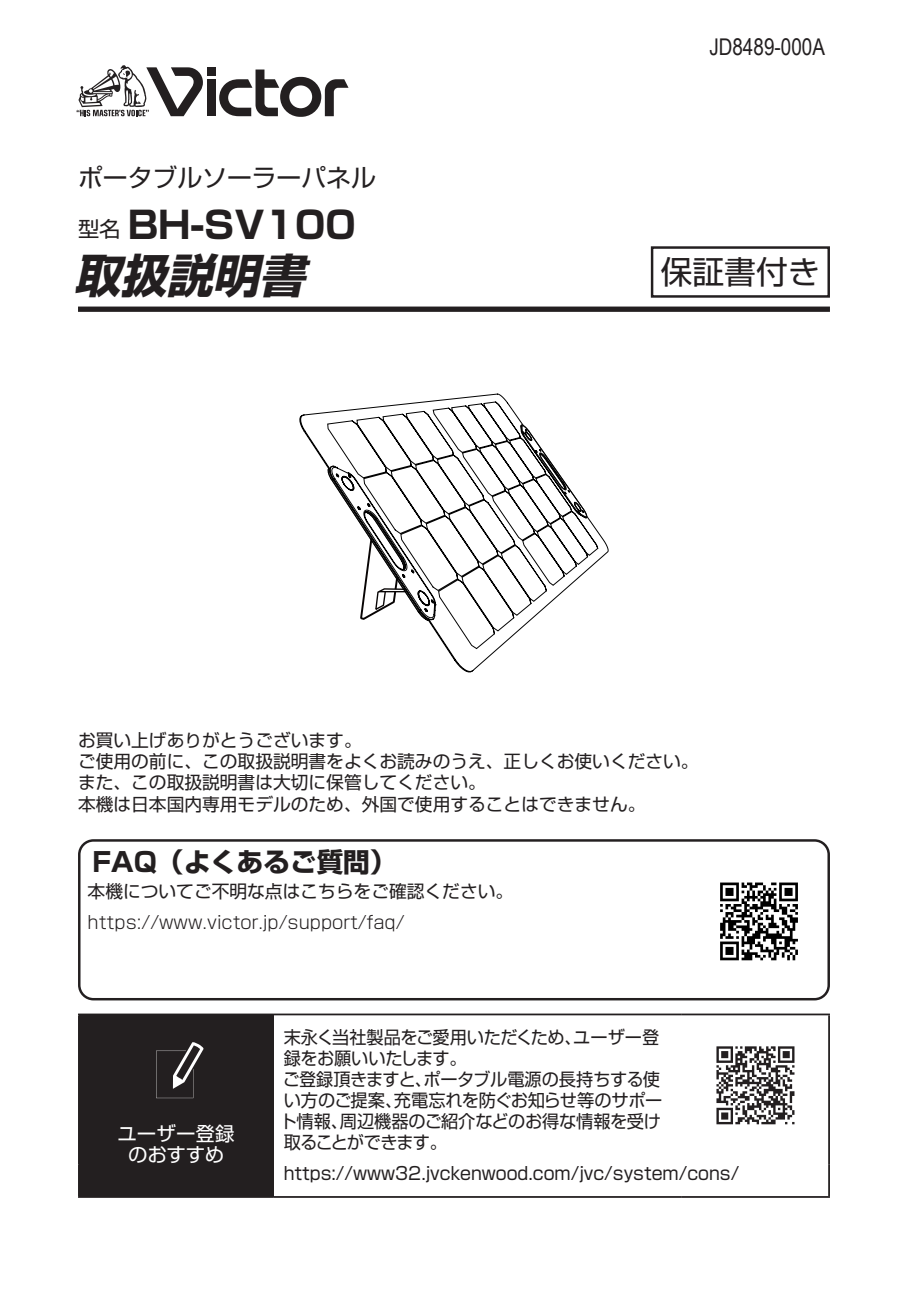
<style>
.page{position:relative;width:908px;height:1290px;background:#fff}
.page>*{position:absolute;margin:0;border:0;box-sizing:border-box;transform-origin:0 0}
.t1{font:italic 700 46px "Shin Go Pro";color:#231f20}
.t2{font:700 37.25px "Shin Go Pro";color:#231f20}
.t3{font:32px "Shin Go Pro";color:#231f20}
.t4{font:700 26.5px "Shin Go Pro";color:#231f20}
.t5{font:24.75px "Shin Go Pro";color:#231f20}
.t6{font:23px "Arial Narrow";color:#231f20}
.t7{font:19.5px/21px "Shin Go Pro";letter-spacing:-.01em;color:#fff;text-align:center}
.t8{font:17.75px/21.2px "Shin Go Pro";color:#231f20}
.t9{font:17.75px/21px "Shin Go Pro";letter-spacing:-.02em;color:#231f20}
.t10{font:300 17.75px "Shin Go Pro";color:#231f20}
.s1{font-weight:400;font-size:21.25px}
</style>
<div class="page">
<svg style="left:299px;top:393px;width:310px;height:280px"></svg>
<svg style="left:519px;top:401px;width:69px;height:118px"></svg>
<svg style="left:327px;top:460px;width:109px;height:184px"></svg>
<div style="left:79px;top:1014px;width:194px;height:183px;background:#231f20"></div>
<hr style="left:78px;top:1013px;width:195px;height:2px;background:#231f20">
<hr style="left:78px;top:1015px;width:2px;height:149px;background:#231f20">
<hr style="left:78px;top:1164px;width:2px;height:32px;background:#231f20">
<hr style="left:78px;top:1196px;width:195px;height:2px;background:#231f20">
<hr style="left:273px;top:1013px;width:408px;height:2px;background:#231f20">
<hr style="left:272px;top:1015px;width:2px;height:149px;background:#231f20">
<hr style="left:681px;top:1013px;width:148px;height:2px;background:#231f20">
<hr style="left:827px;top:1015px;width:2px;height:149px;background:#231f20">
<hr style="left:272px;top:1164px;width:2px;height:32px;background:#231f20">
<hr style="left:827px;top:1164px;width:2px;height:32px;background:#231f20">
<hr style="left:273px;top:1196px;width:408px;height:2px;background:#231f20">
<hr style="left:681px;top:1196px;width:148px;height:2px;background:#231f20">
<svg style="left:156px;top:1042px;width:47px;height:56px"></svg>
<svg style="left:716px;top:1046px;width:78px;height:78px"></svg>
<div style="left:78px;top:839px;width:751px;height:161px;border:2px solid #231f20;border-radius:14px"></div>
<div style="left:78px;top:306px;width:751px;height:6px;background:#231f20"></div>
<div style="left:650px;top:246px;width:179px;height:52px;border:2px solid #231f20"></div>
<svg style="left:720px;top:882px;width:77px;height:78px"></svg>
<div style="left:207px;top:67px;width:8px;height:9px;background:#231f20"></div>
<div style="left:207px;top:79px;width:8px;height:37px;background:#231f20"></div>
<svg style="left:219px;top:70px;width:129px;height:47px"></svg>
<svg style="left:77px;top:65px;width:126px;height:51px"></svg>
<h3 class="t5" style="left:78px;top:157px;width:299px">ポータブルソーラーパネル</h3>
<h2 class="t2" style="left:78px;top:195px;width:279px"><span class="s1">型名</span> BH-SV100</h2>
<h1 class="t1" style="left:74px;top:239px;width:245px">取扱説明書</h1>
<p class="t6" style="left:709px;top:30px;width:117px">JD8489-000A</p>
<h3 class="t3" style="left:660px;top:245px;width:161px">保証書付き</h3>
<p class="t8" style="left:78px;top:727px;width:622px">お買い上げありがとうございます。<br>ご使用の前に、この取扱説明書をよくお読みのうえ、正しくお使いください。また、この取扱説明書は大切に保管してください。<br>本機は日本国内専用モデルのため、外国で使用することはできません。</p>
<h3 class="t4" style="left:93px;top:841px;width:305px">FAQ（よくあるご質問）</h3>
<p class="t8" style="left:88px;top:878px;width:427px">本機についてご不明な点はこちらをご確認ください。</p>
<p class="t10" style="left:88px;top:908px;width:318px">https://www.victor.jp/support/faq/</p>
<p class="t7" style="left:117px;top:1121px;width:118px">ユーザー登録のおすすめ</p>
<p class="t9" style="left:280px;top:1025px;width:384px">末永く当社製品をご愛用いただくため、ユーザー登録をお願いいたします。<br>ご登録頂きますと、ポータブル電源の長持ちする使い方のご提案、充電忘れを防ぐお知らせ等のサポート情報、周辺機器のご紹介などのお得な情報を受け取ることができます。</p>
<p class="t8" style="left:283px;top:1160px;width:457px">https://www32.jvckenwood.com/jvc/system/cons/</p>
</div>
